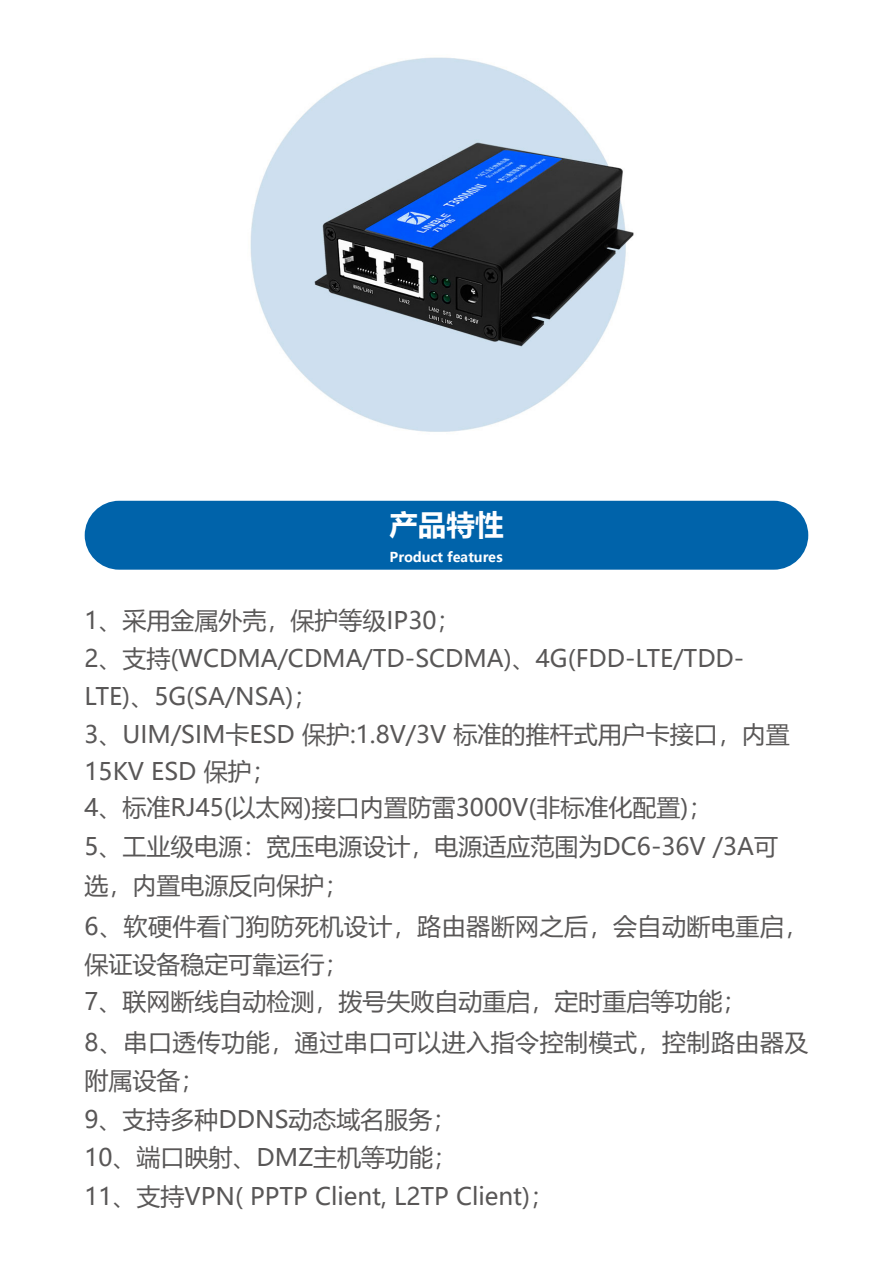
<style>
.page{position:relative;width:893px;height:1263px;background:#fff}
.page>*{position:absolute;margin:0;border:0;box-sizing:border-box;transform-origin:0 0}
.t1{font:700 28.5px "Microsoft Ya Hei";color:#fff}
.t2{font:24px/37.3px "Microsoft Ya Hei";color:#595757}
.t3{font:24px/38.5px "Microsoft Ya Hei";letter-spacing:.02em;color:#595757}
.t4{font:700 13.5px "Microsoft Ya Hei";color:#fff}
</style>
<div class="page">
<div style="left:85px;top:501px;width:723px;height:69px;background:#0063aa;border-radius:34px"></div>
<img style="left:250px;top:57px;width:384px;height:375px">
<p class="t1" style="left:389px;top:505px;width:115px">产品特性</p>
<p class="t4" style="left:389px;top:548px;width:115px">Product features</p>
<p class="t2" style="left:84px;top:601px;width:707px">1、采用金属外壳，保护等级IP30；<br>2、支持(WCDMA/CDMA/TD-SCDMA)、4G(FDD-LTE/TDD-<br>LTE)、5G(SA/NSA)；<br>3、UIM/SIM卡ESD 保护:1.8V/3V 标准的推杆式用户卡接口，内置<br>15KV ESD 保护；<br>4、标准RJ45(以太网)接口内置防雷3000V(非标准化配置)；</p>
<p class="t2" style="left:84px;top:826px;width:695px;line-height:38.5px">5、工业级电源：宽压电源设计，电源适应范围为DC6-36V /3A可选，内置电源反向保护；</p>
<p class="t3" style="left:84px;top:906px;width:725px">6、软硬件看门狗防死机设计，路由器断网之后，会自动断电重启，保证设备稳定可靠运行；</p>
<p class="t3" style="left:84px;top:979px;width:725px;line-height:41.1px">7、联网断线自动检测，拨号失败自动重启，定时重启等功能；<br>8、串口透传功能，通过串口可以进入指令控制模式，控制路由器及</p>
<p class="t2" style="left:84px;top:1060px;width:471px;line-height:38.5px">附属设备；<br>9、支持多种DDNS动态域名服务；<br>10、端口映射、DMZ主机等功能；<br>11、支持VPN( PPTP Client, L2TP Client)；</p>
</div>
